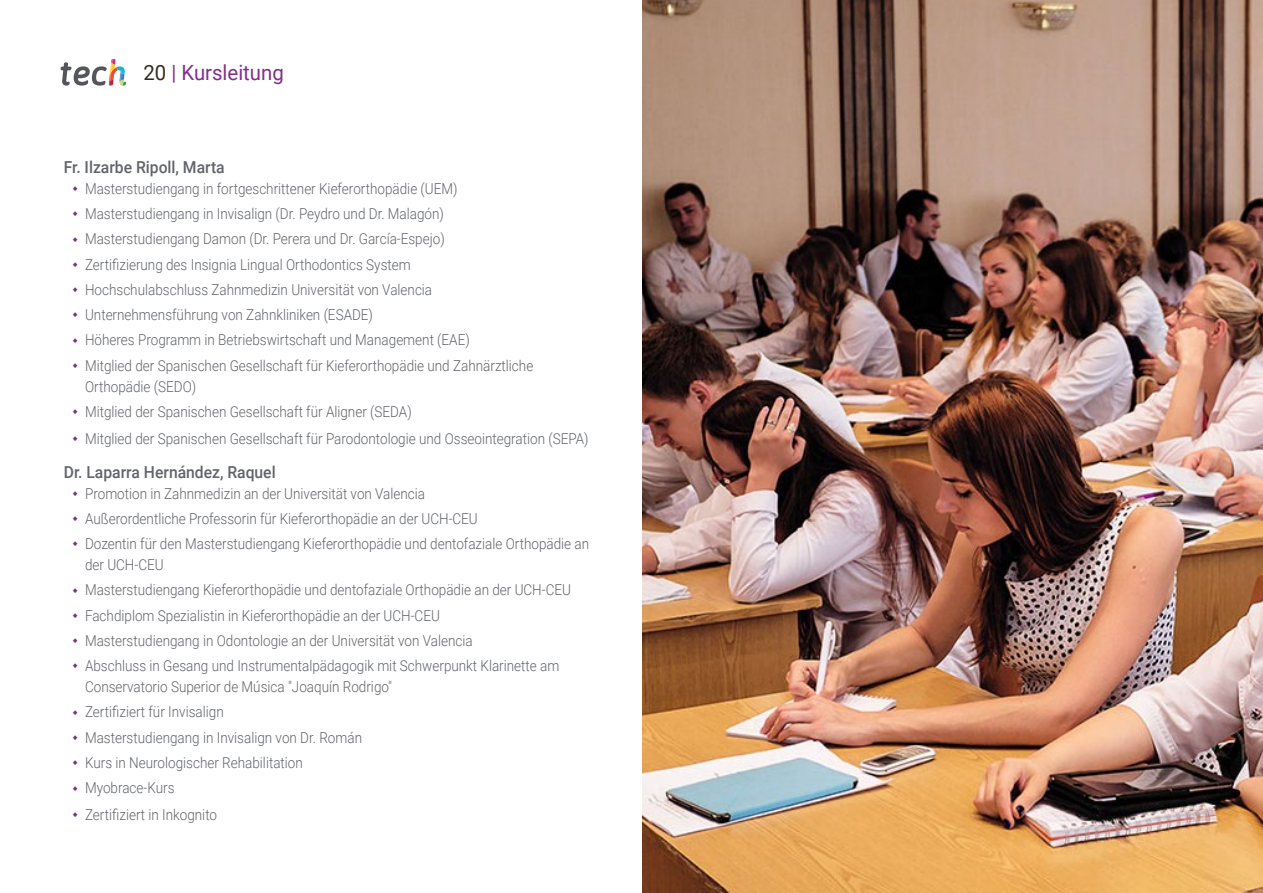
<style>
.page{position:relative;width:1263px;height:893px;background:#fff}
.page>*{position:absolute;margin:0;border:0;box-sizing:border-box;transform-origin:0 0}
.t1{font:21px "Roboto";color:#813089}
.t2{font:500 16.5px "Roboto";color:#61646a;scale:.95 1}
.t3{font:300 15px/25.2px "Roboto";color:#61646a;scale:.9 1}
.s1{color:#312e20}
</style>
<div class="page">
<svg style="left:61px;top:59px;width:65px;height:27px"></svg>
<img style="left:642px;top:0;width:621px;height:893px">
<h1 class="t1" style="left:144px;top:57px;width:142px"><span class="s1">20</span> | Kursleitung</h1>
<p class="t2" style="left:64px;top:155px;width:171px">Fr. Ilzarbe Ripoll, Marta</p>
<p class="t3" style="left:85px;top:175px;width:500px">Masterstudiengang in fortgeschrittener Kieferorthopädie (UEM)<br>Masterstudiengang in Invisalign (Dr. Peydro und Dr. Malagón)<br>Masterstudiengang Damon (Dr. Perera und Dr. García-Espejo)<br>Zertifizierung des Insignia Lingual Orthodontics System Hochschulabschluss Zahnmedizin Universität von Valencia Unternehmensführung von Zahnkliniken (ESADE)<br>Höheres Programm in Betriebswirtschaft und Management (EAE)<br>Mitglied der Spanischen Gesellschaft für Kieferorthopädie und Zahnärztliche</p>
<p class="t3" style="left:85px;top:373px;width:364px">Orthopädie (SEDO)<br>Mitglied der Spanischen Gesellschaft für Aligner (SEDA)</p>
<p class="t3" style="left:85px;top:425px;width:561px">Mitglied der Spanischen Gesellschaft für Parodontologie und Osseointegration (SEPA)</p>
<p class="t2" style="left:64px;top:460px;width:225px">Dr. Laparra Hernández, Raquel</p>
<p class="t3" style="left:85px;top:480px;width:562px">Promotion in Zahnmedizin an der Universität von Valencia<br>Außerordentliche Professorin für Kieferorthopädie an der UCH-CEU<br>Dozentin für den Masterstudiengang Kieferorthopädie und dentofaziale Orthopädie an</p>
<p class="t3" style="left:85px;top:552px;width:541px">der UCH-CEU<br>Masterstudiengang Kieferorthopädie und dentofaziale Orthopädie an der UCH-CEU Fachdiplom Spezialistin in Kieferorthopädie an der UCH-CEU<br>Masterstudiengang in Odontologie an der Universität von Valencia<br>Abschluss in Gesang und Instrumentalpädagogik mit Schwerpunkt Klarinette am</p>
<p class="t3" style="left:85px;top:674px;width:343px">Conservatorio Superior de Música "Joaquín Rodrigo" Zertifiziert für Invisalign<br>Masterstudiengang in Invisalign von Dr. Román Kurs in Neurologischer Rehabilitation Myobrace-Kurs</p>
<p class="t3" style="left:85px;top:801px;width:148px">Zertifiziert in Inkognito</p>
</div>
